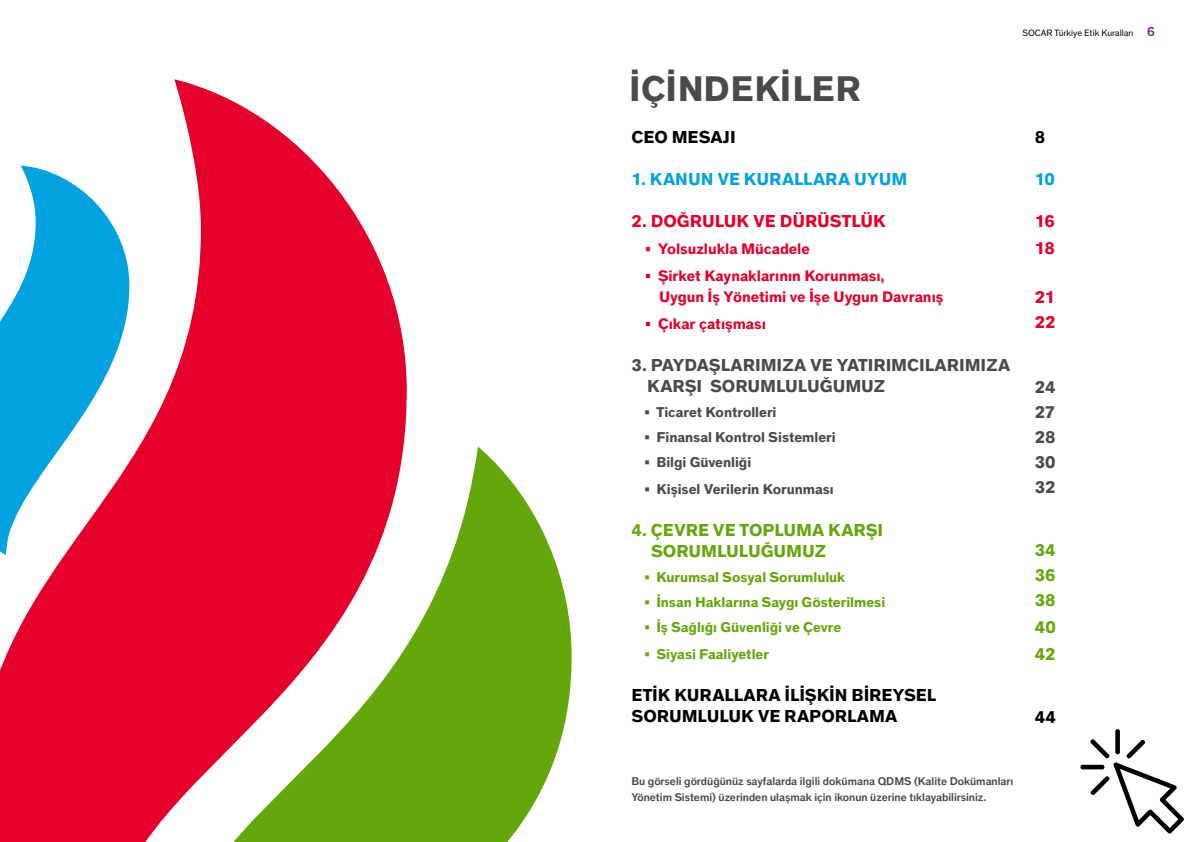
<style>
.page{position:relative;width:1191px;height:842px;background:#fff}
.page>*{position:absolute;margin:0;border:0;box-sizing:border-box;transform-origin:0 0}
.t1{font:700 35px "Socar Sans Pro";letter-spacing:.03em;color:#4a4a4a}
.t2{font:700 17px/25px "SOCAR";letter-spacing:-.005em;color:#4a4a4a}
.t3{font:700 17px/21px "SOCAR";color:#000}
.t4{font:700 17px/25px "SOCAR";letter-spacing:-.005em;color:#64a70b}
.t5{font:700 17px/27px "SOCAR";letter-spacing:-.005em;color:#e4002b}
.t6{font:700 17px "SOCAR";color:#00a3e0}
.t7{font:700 15px/21px "SOCAR";letter-spacing:-.005em;color:#e4002b}
.t8{font:700 14px "SOCAR";letter-spacing:-.005em;color:#64a70b}
.t9{font:700 14px "SOCAR";color:#4a4a4a}
.t10{font:500 11px/16px "SOCAR";color:#424547}
.t11{font:9px "SOCAR";color:#000}
.s1{font-weight:500;font-size:13px;color:#782982}
</style>
<div class="page">
<svg style="left:0;top:79px;width:407px;height:763px;fill:#e4002b"></svg>
<svg style="left:182px;top:446px;width:389px;height:396px"></svg>
<svg style="left:0;top:165px;width:129px;height:390px;fill:#00a3e0"></svg>
<svg style="left:1080px;top:729px;width:104px;height:105px"></svg>
<p class="t11" style="left:1022px;top:28px;width:134px">SOCAR Türkiye Etik Kuralları <span class="s1">6</span></p>
<h1 class="t1" style="left:629px;top:66px;width:233px">İÇİNDEKİLER</h1>
<h2 class="t3" style="left:631px;top:127px;width:106px">CEO MESAJI</h2>
<h2 class="t6" style="left:631px;top:169px;width:277px">1. KANUN VE KURALLARA UYUM</h2>
<h2 class="t5" style="left:631px;top:208px;width:256px">2. DOĞRULUK VE DÜRÜSTLÜK</h2>
<h3 class="t7" style="left:645px;top:238px;width:166px">• Yolsuzlukla Mücadele</h3>
<h3 class="t7" style="left:659px;top:265px;width:286px;text-indent:-14px">• Şirket Kaynaklarının Korunması,<br>Uygun İş Yönetimi ve İşe Uygun Davranış</h3>
<h3 class="t7" style="left:645px;top:313px;width:122px">• Çıkar çatışması</h3>
<h2 class="t2" style="left:647px;top:355px;width:364px;line-height:21px;text-indent:-16px">3. PAYDAŞLARIMIZA VE YATIRIMCILARIMIZA<br>KARŞI SORUMLULUĞUMUZ</h2>
<p class="t9" style="left:644px;top:404px;width:134px">• Ticaret Kontrolleri</p>
<p class="t9" style="left:644px;top:429px;width:193px">• Finansal Kontrol Sistemleri</p>
<p class="t9" style="left:644px;top:454px;width:108px">• Bilgi Güvenliği</p>
<p class="t9" style="left:644px;top:481px;width:191px">• Kişisel Verilerin Korunması</p>
<h2 class="t4" style="left:651px;top:520px;width:234px;line-height:21px;text-indent:-20px">4. ÇEVRE VE TOPLUMA KARŞI<br>SORUMLULUĞUMUZ</h2>
<p class="t8" style="left:644px;top:569px;width:202px">• Kurumsal Sosyal Sorumluluk</p>
<p class="t8" style="left:644px;top:594px;width:242px">• İnsan Haklarına Saygı Gösterilmesi</p>
<p class="t8" style="left:644px;top:619px;width:198px">• İş Sağlığı Güvenliği ve Çevre</p>
<p class="t8" style="left:644px;top:646px;width:126px">• Siyasi Faaliyetler</p>
<h2 class="t3" style="left:631px;top:685px;width:306px">ETİK KURALLARA İLİŞKİN BİREYSEL<br>SORUMLULUK VE RAPORLAMA</h2>
<h2 class="t3" style="left:1034px;top:127px;width:12px">8</h2>
<h2 class="t6" style="left:1034px;top:169px;width:22px">10</h2>
<h2 class="t5" style="left:1034px;top:208px;width:22px">16<br>18</h2>
<h2 class="t5" style="left:1034px;top:285px;width:22px;line-height:25px">21<br>22</h2>
<h2 class="t2" style="left:1034px;top:375px;width:22px;text-align:justify">24<br>27<br>28<br>30<br>32</h2>
<h2 class="t4" style="left:1034px;top:538px;width:22px;text-align:justify">34<br>36<br>38</h2>
<h2 class="t4" style="left:1034px;top:614px;width:22px;line-height:27px">40<br>42</h2>
<h2 class="t3" style="left:1034px;top:707px;width:23px">44</h2>
<p class="t10" style="left:631px;top:773px;width:383px">Bu görseli gördüğünüz sayfalarda ilgili dokümana QDMS (Kalite Dokümanları<br>Yönetim Sistemi) üzerinden ulaşmak için ikonun üzerine tıklayabilirsiniz.</p>
</div>
